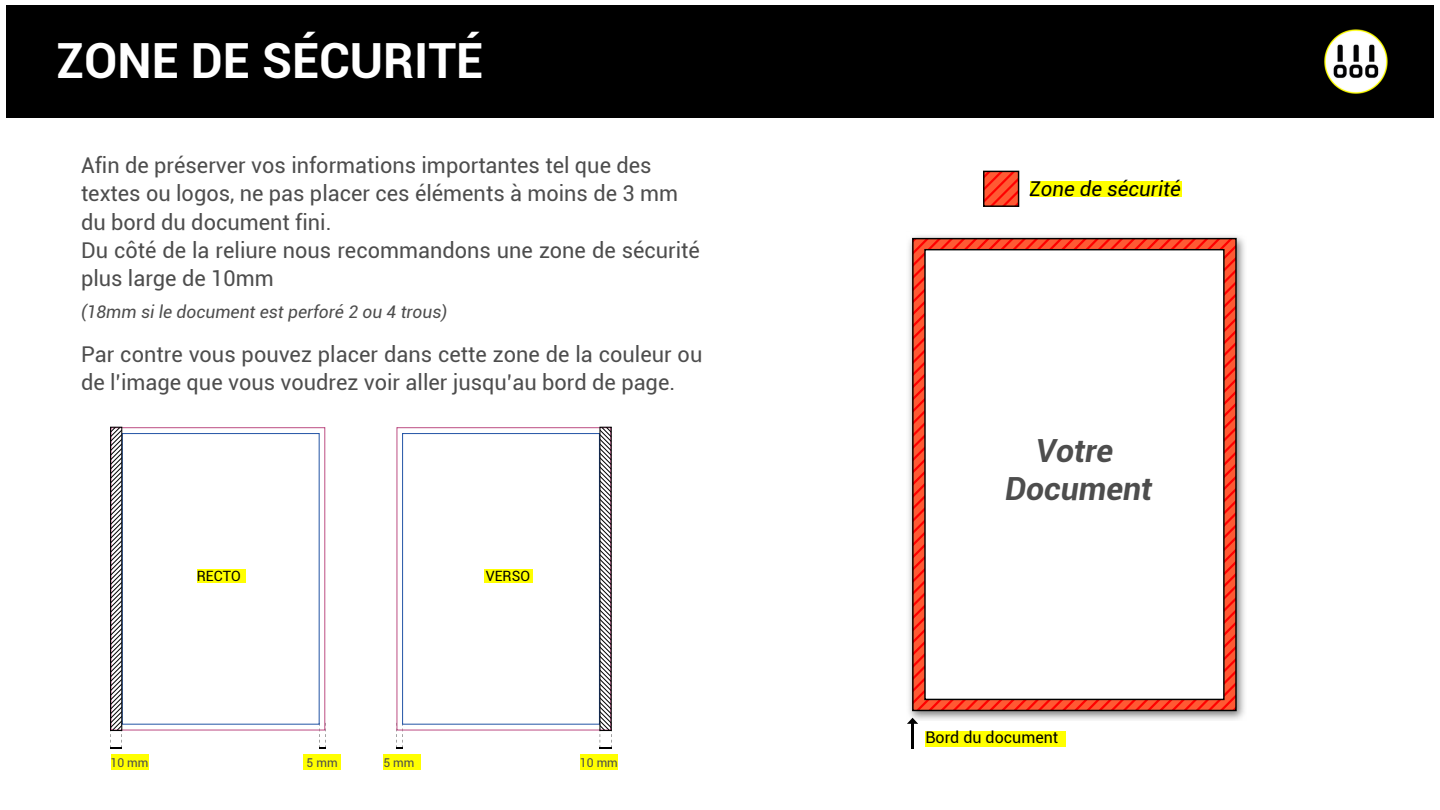
<style>
.page{position:relative;width:1440px;height:810px;background:#fff}
.page>*{position:absolute;margin:0;border:0;box-sizing:border-box;transform-origin:0 0}
.t1{font:700 48.5px "Roboto";color:#fff}
.t2{font:italic 700 31.9px/38.1px "Roboto";color:#4d4d4d;text-align:center}
.t3{font:21.8px/28.3px "Roboto";color:#4d4d4d}
.t4{font:italic 20.4px "Roboto";color:#000}
.t5{font:italic 17.4px "Roboto";color:#4d4d4d}
.t6{font:16px "Roboto";color:#000}
.t7{font:14.2px "Roboto";color:#000}
.t8{font:12.2px "Roboto";color:#4d4d4d}
</style>
<div class="page">
<div style="left:6px;top:5px;width:1428px;height:113px;background:#000"></div>
<img style="left:1324px;top:29px;width:64px;height:65px">
<svg style="left:123px;top:427px;width:202px;height:304px"></svg>
<svg style="left:123px;top:433px;width:197px;height:292px"></svg>
<svg style="left:319px;top:723px;width:7px;height:25px"></svg>
<svg style="left:110px;top:427px;width:13px;height:321px"></svg>
<svg style="left:396px;top:427px;width:203px;height:304px"></svg>
<svg style="left:402px;top:433px;width:197px;height:292px"></svg>
<svg style="left:396px;top:723px;width:7px;height:25px"></svg>
<svg style="left:599px;top:427px;width:13px;height:321px"></svg>
<svg style="left:983px;top:171px;width:36px;height:36px"></svg>
<img style="left:909px;top:236px;width:336px;height:484px">
<svg style="left:912px;top:238px;width:325px;height:473px;fill:#ff5531"></svg>
<svg style="left:924px;top:249px;width:301px;height:451px"></svg>
<svg style="left:907px;top:718px;width:11px;height:30px"></svg>
<div style="left:111px;top:755px;width:37px;height:15px;background:#ff0"></div>
<div style="left:197px;top:569px;width:49px;height:14px;background:#ff0"></div>
<div style="left:303px;top:755px;width:38px;height:15px;background:#ff0"></div>
<div style="left:383px;top:755px;width:38px;height:15px;background:#ff0"></div>
<div style="left:484px;top:569px;width:49px;height:14px;background:#ff0"></div>
<div style="left:580px;top:755px;width:38px;height:15px;background:#ff0"></div>
<div style="left:1030px;top:181px;width:151px;height:15px;background:#ff0"></div>
<div style="left:925px;top:732px;width:140px;height:15px;background:#ff0"></div>
<h1 class="t1" style="left:57px;top:33px;width:428px">ZONE DE SÉCURITÉ</h1>
<p class="t3" style="left:81px;top:151px;width:620px">Afin de préserver vos informations importantes tel que des textes ou logos, ne pas placer ces éléments à moins de 3 mm du bord du document fini.<br>Du côté de la reliure nous recommandons une zone de sécurité plus large de 10mm</p>
<p class="t5" style="left:81px;top:302px;width:368px">(18mm si le document est perforé 2 ou 4 trous)</p>
<p class="t3" style="left:81px;top:340px;width:623px">Par contre vous pouvez placer dans cette zone de la couleur ou de l’image que vous voudrez voir aller jusqu’au bord de page.</p>
<p class="t7" style="left:197px;top:568px;width:45px">RECTO</p>
<p class="t8" style="left:111px;top:756px;width:39px">10 mm</p>
<p class="t8" style="left:307px;top:756px;width:33px">5 mm</p>
<p class="t8" style="left:383px;top:756px;width:33px">5 mm</p>
<p class="t7" style="left:486px;top:568px;width:46px">VERSO</p>
<p class="t8" style="left:580px;top:756px;width:39px">10 mm</p>
<p class="t4" style="left:1030px;top:177px;width:153px">Zone de sécurité</p>
<h2 class="t2" style="left:1005px;top:432px;width:149px">Votre<br>Document</h2>
<p class="t6" style="left:925px;top:728px;width:134px">Bord du document</p>
</div>
